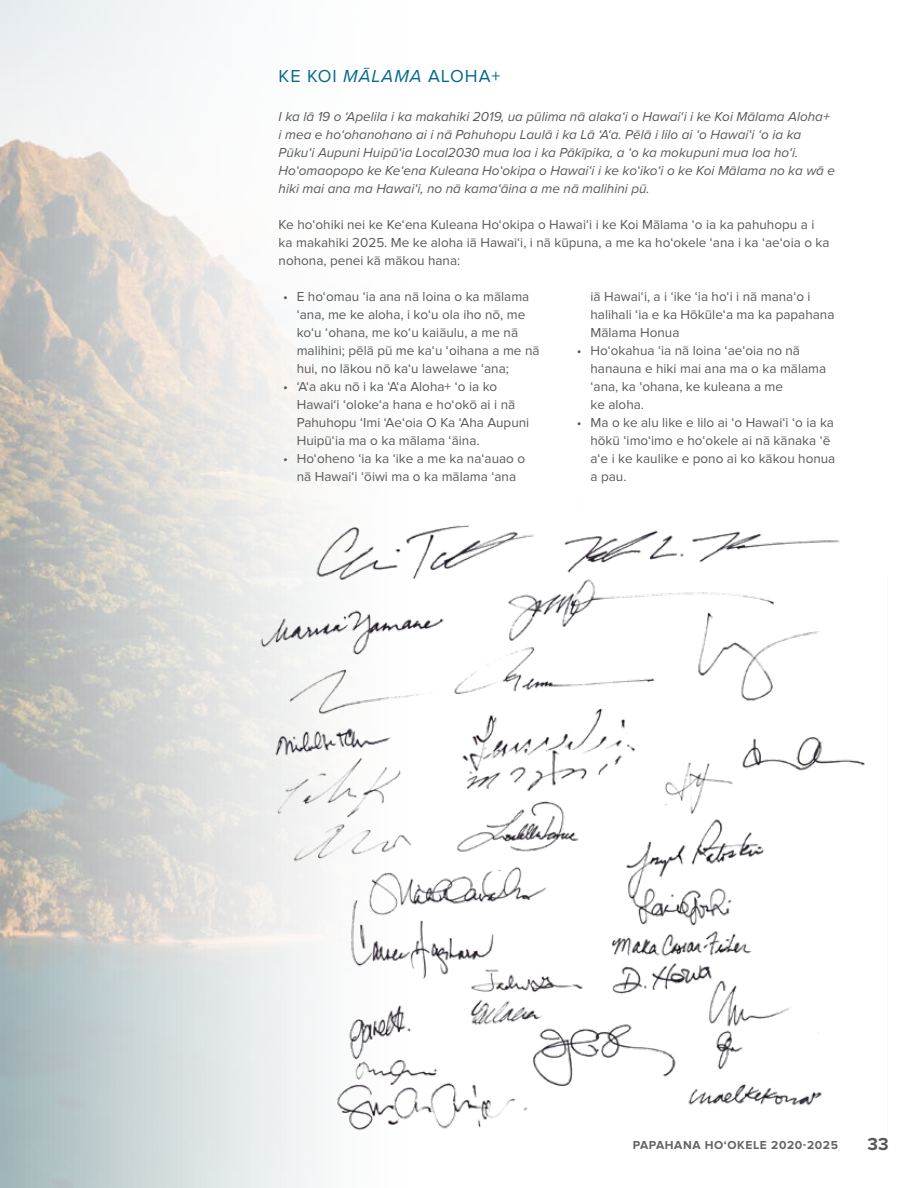
<style>
.page{position:relative;width:918px;height:1188px;background:#fff}
.page>*{position:absolute;margin:0;border:0;box-sizing:border-box;transform-origin:0 0}
.t1{font:18px "Proxima Nova";letter-spacing:.05em;color:#03698d}
.t2{font:700 18px "Proxima Nova";color:#58595b}
.t3{font:13.5px/18px "Proxima Nova";color:#58595b}
.t4{font:italic 13.5px/18px "Proxima Nova";color:#58595b}
.t5{font:700 12px "Proxima Nova";letter-spacing:.05em;color:#636466}
.s1{font-style:italic}
</style>
<div class="page">
<img style="left:501px;top:531px;width:28px;height:14px">
<img style="left:501px;top:584px;width:364px;height:529px">
<img style="left:529px;top:530px;width:311px;height:54px">
<img style="left:0;top:0;width:501px;height:1188px">
<h1 class="t1" style="left:279px;top:65px;width:223px">KE KOI <span class="s1">MĀLAMA</span> ALOHA+</h1>
<p class="t4" style="left:279px;top:107px;width:558px">I ka lā 19 o ‘Apelila i ka makahiki 2019, ua pūlima nā alaka‘i o Hawai‘i i ke Koi Mālama Aloha+ i mea e ho‘ohanohano ai i nā Pahuhopu Laulā i ka Lā ‘A‘a. Pēlā i lilo ai ‘o Hawai‘i ‘o ia ka Pūku‘i Aupuni Huipū‘ia Local2030 mua loa i ka Pākīpika, a ‘o ka mokupuni mua loa ho‘i.<br>Ho‘omaopopo ke Ke‘ena Kuleana Ho‘okipa o Hawai‘i i ke ko‘iko‘i o ke Koi Mālama no ka wā e hiki mai ana ma Hawai‘i, no nā kama‘āina a me nā malihini pū.</p>
<p class="t3" style="left:279px;top:216px;width:552px">Ke ho‘ohiki nei ke Ke‘ena Kuleana Ho‘okipa o Hawai‘i i ke Koi Mālama ‘o ia ka pahuhopu a i ka makahiki 2025. Me ke aloha iā Hawai‘i, i nā kūpuna, a me ka ho‘okele ‘ana i ka ‘ae‘oia o ka nohona, penei kā mākou hana:</p>
<p class="t3" style="left:297px;top:288px;width:244px;text-indent:-14px">• E ho‘omau ‘ia ana nā loina o ka mālama ‘ana, me ke aloha, i ko‘u ola iho nō, me ko‘u ‘ohana, me ko‘u kaiāulu, a me nā malihini; pēlā pū me ka‘u ‘oihana a me nā hui, no lākou nō ka‘u lawelawe ‘ana;</p>
<p class="t3" style="left:297px;top:378px;width:234px;text-indent:-14px">• ‘A‘a aku nō i ka ‘A‘a Aloha+ ‘o ia ko Hawai‘i ‘oloke‘a hana e ho‘okō ai i nā Pahuhopu ‘Imi ‘Ae‘oia O Ka ‘Aha Aupuni Huipū‘ia ma o ka mālama ‘āina.</p>
<p class="t3" style="left:283px;top:450px;width:243px;text-align:center">• Ho‘oheno ‘ia ka ‘ike a me ka na‘auao o nā Hawai‘i ‘ōiwi ma o ka mālama ‘ana</p>
<p class="t3" style="left:590px;top:288px;width:245px">iā Hawai‘i, a i ‘ike ‘ia ho‘i i nā mana‘o i halihali ‘ia e ka Hōkūle‘a ma ka papahana<br>Mālama Honua</p>
<p class="t3" style="left:590px;top:342px;width:237px;text-indent:-14px">• Ho‘okahua ‘ia nā loina ‘ae‘oia no nā hanauna e hiki mai ana ma o ka mālama ‘ana, ka ‘ohana, ke kuleana a me<br>ke aloha.</p>
<p class="t3" style="left:590px;top:414px;width:246px;text-indent:-14px">• Ma o ke alu like e lilo ai ‘o Hawai‘i ‘o ia ka hōkū ‘imo‘imo e ho‘okele ai nā kānaka ‘ē a‘e i ke kaulike e pono ai ko kākou honua a pau.</p>
<p class="t5" style="left:633px;top:1139px;width:207px">PAPAHANA HO‘OKELE 2020-2025</p>
<h1 class="t2" style="left:867px;top:1133px;width:23px">33</h1>
</div>
